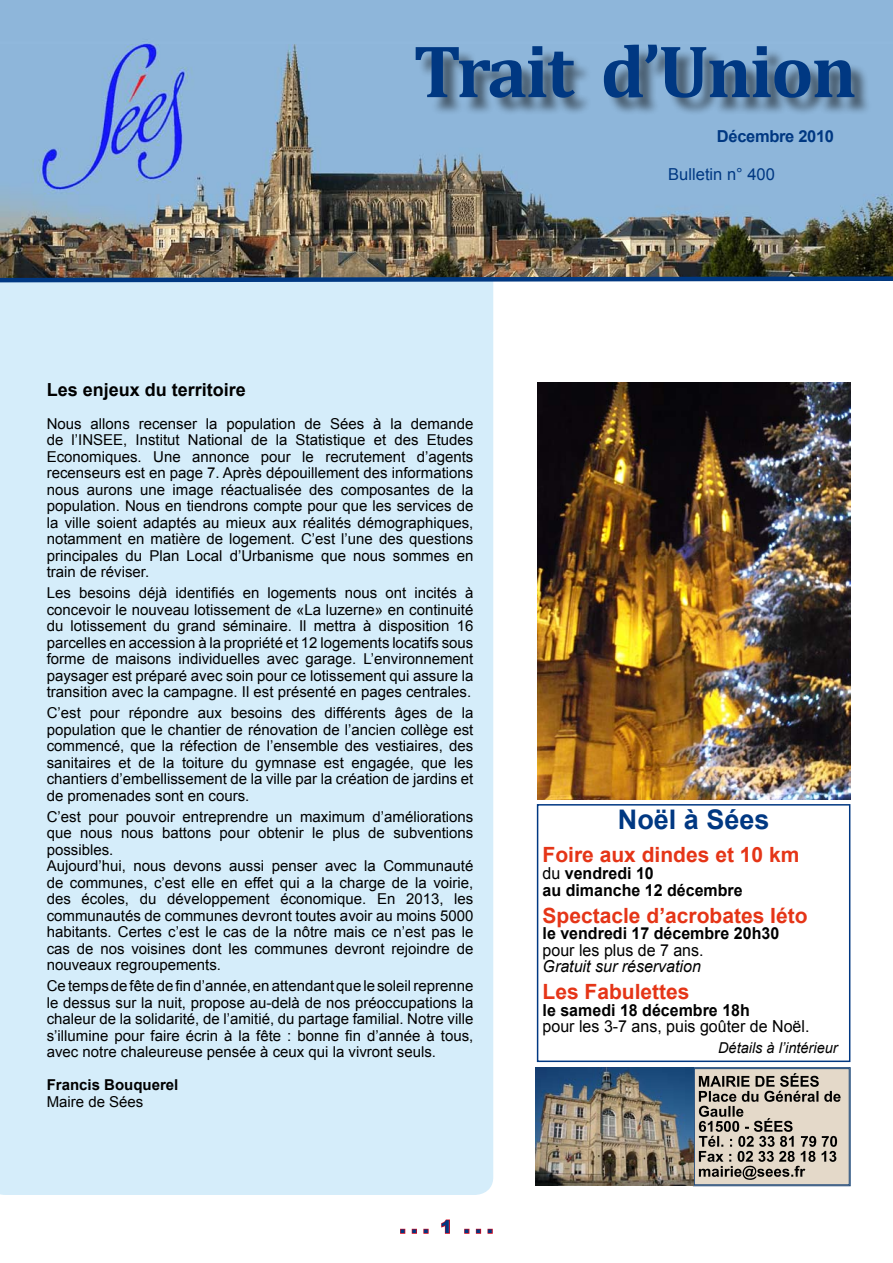
<style>
.page{position:relative;width:893px;height:1263px;background:#fff}
.page>*{position:absolute;margin:0;border:0;box-sizing:border-box;transform-origin:0 0}
.t1{font:700 27px "Arial";color:#003882}
.t2{font:700 21px "Arial";color:#e53517}
.t3{font:700 18px "Arial";color:#000}
.t4{font:900 17.55px "Arial";color:#003882}
.t5{font:700 16.5px/16.5px "Arial";color:#000}
.t6{font:16.5px "Arial";color:#000}
.t7{font:italic 16.5px "Arial";color:#000}
.t8{font:16.5px "Arial";color:#003882}
.t9{font:700 16.5px "Arial";letter-spacing:-.02em;color:#003882}
.t10{font:15px/16.5px "Arial";color:#000;text-align:justify}
.t11{font:italic 15px "Arial";color:#000}
.t12{font:700 15px "Arial";color:#000}
.s1{font-weight:400}
</style>
<div class="page">
<div style="left:0;top:285px;width:493px;height:910px;background:#d5edfa"></div>
<svg style="left:694px;top:1067px;width:157px;height:119px"></svg>
<div style="left:694px;top:1068px;width:155px;height:117px;border:1px solid #214b7b"></div>
<svg style="left:400px;top:1229px;width:5px;height:5px"></svg>
<svg style="left:412px;top:1229px;width:5px;height:5px"></svg>
<svg style="left:423px;top:1229px;width:6px;height:5px"></svg>
<svg style="left:441px;top:1219px;width:9px;height:15px"></svg>
<svg style="left:464px;top:1229px;width:5px;height:5px"></svg>
<svg style="left:476px;top:1229px;width:5px;height:5px"></svg>
<svg style="left:488px;top:1229px;width:5px;height:5px"></svg>
<img style="left:536px;top:1067px;width:158px;height:119px">
<img style="left:0;top:0;width:893px;height:274px">
<div style="left:418px;top:47px;width:454px;height:69px;background:#000;opacity:.5"></div>
<svg style="left:416px;top:45px;width:438px;height:53px"></svg>
<img style="left:0;top:274px;width:893px;height:11px">
<div style="left:537px;top:804px;width:313px;height:258px;border:2px solid #003882"></div>
<img style="left:537px;top:382px;width:313px;height:417px">
<p class="t9" style="left:717px;top:125px;width:119px">Décembre 2010</p>
<p class="t8" style="left:668px;top:163px;width:108px">Bulletin n° 400</p>
<p class="t3" style="left:47px;top:378px;width:201px">Les enjeux du territoire</p>
<p class="t10" style="left:47px;top:415px;width:428px">Nous allons recenser la population de Sées à la demande de l’INSEE, Institut National de la Statistique et des Etudes Economiques. Une annonce pour le recrutement d’agents recenseurs est en page 7. Après dépouillement des informations nous aurons une image réactualisée des composantes de la population. Nous en tiendrons compte pour que les services de la ville soient adaptés au mieux aux réalités démographiques, notamment en matière de logement. C’est l’une des questions principales du Plan Local d’Urbanisme que nous sommes en train de réviser.</p>
<p class="t10" style="left:47px;top:585px;width:428px">Les besoins déjà identifiés en logements nous ont incités à concevoir le nouveau lotissement de «La luzerne» en continuité du lotissement du grand séminaire. Il mettra à disposition 16 parcelles en accession à la propriété et 12 logements locatifs sous forme de maisons individuelles avec garage. L’environnement paysager est préparé avec soin pour ce lotissement qui assure la transition avec la campagne. Il est présenté en pages centrales.</p>
<p class="t10" style="left:47px;top:705px;width:428px">C’est pour répondre aux besoins des différents âges de la population que le chantier de rénovation de l’ancien collège est commencé, que la réfection de l’ensemble des vestiaires, des sanitaires et de la toiture du gymnase est engagée, que les chantiers d’embellissement de la ville par la création de jardins et de promenades sont en cours.</p>
<p class="t10" style="left:47px;top:808px;width:428px;text-align:left">C’est pour pouvoir entreprendre un maximum d’améliorations que nous nous battons pour obtenir le plus de subventions possibles.<br>Aujourd’hui, nous devons aussi penser avec la Communauté de communes, c’est elle en effet qui a la charge de la voirie, des écoles, du développement économique. En 2013, les communautés de communes devront toutes avoir au moins 5000 habitants. Certes c’est le cas de la nôtre mais ce n’est pas le cas de nos voisines dont les communes devront rejoindre de nouveaux regroupements.</p>
<p class="t10" style="left:47px;top:978px;width:428px">Ce temps de fête de fin d’année, en attendant que le soleil reprenne le dessus sur la nuit, propose au-delà de nos préoccupations la chaleur de la solidarité, de l’amitié, du partage familial. Notre ville s’illumine pour faire écrin à la fête : bonne fin d’année à tous, avec notre chaleureuse pensée à ceux qui la vivront seuls.</p>
<p class="t12" style="left:47px;top:1075px;width:133px">Francis Bouquerel</p>
<p class="t10" style="left:47px;top:1093px;width:98px">Maire de Sées</p>
<p class="t4" style="left:400px;top:1214px;width:95px">. . . 1 . . .</p>
<h1 class="t1" style="left:618px;top:802px;width:153px">Noël à Sées</h1>
<h2 class="t2" style="left:543px;top:841px;width:258px">Foire aux dindes et 10 km</h2>
<p class="t5" style="left:543px;top:865px;width:202px"><span class="s1">du</span> vendredi 10<br>au dimanche 12 décembre</p>
<h2 class="t2" style="left:543px;top:901px;width:266px">Spectacle d’acrobates Iéto</h2>
<p class="t5" style="left:543px;top:925px;width:238px">le vendredi 17 décembre 20h30</p>
<p class="t6" style="left:543px;top:939px;width:163px">pour les plus de 7 ans.</p>
<p class="t7" style="left:543px;top:955px;width:160px">Gratuit sur réservation</p>
<h2 class="t2" style="left:543px;top:978px;width:149px">Les Fabulettes</h2>
<p class="t5" style="left:543px;top:1002px;width:209px">le samedi 18 décembre 18h</p>
<p class="t6" style="left:543px;top:1015px;width:268px">pour les 3-7 ans, puis goûter de Noël.</p>
<p class="t11" style="left:718px;top:1038px;width:121px">Détails à l’intérieur</p>
</div>
